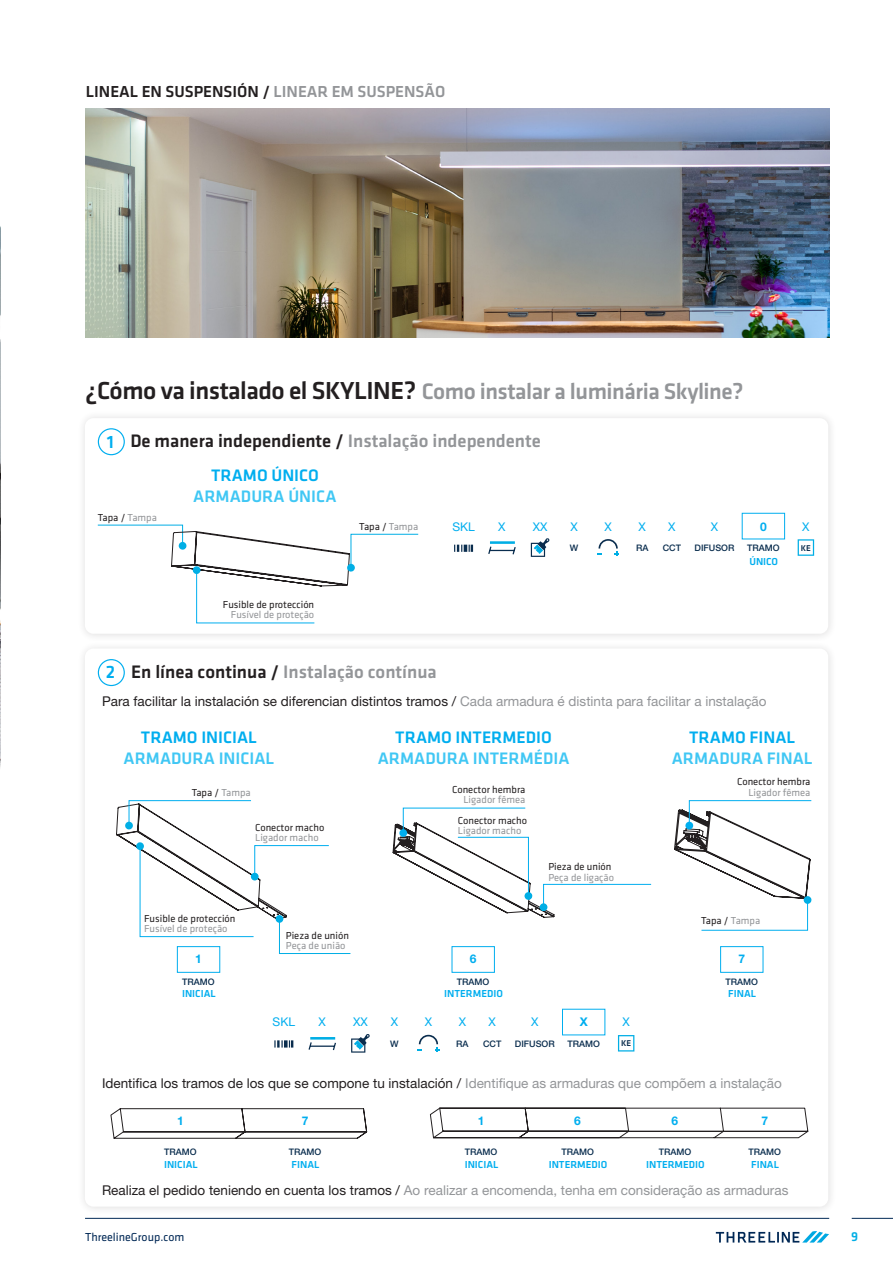
<style>
.page{position:relative;width:893px;height:1263px;background:#fff}
.page>*{position:absolute;margin:0;border:0;box-sizing:border-box;transform-origin:0 0}
.t1{font:500 23.25px "Klavika";letter-spacing:-.02em;color:#939598}
.t2{font:500 18.75px "Klavika";color:#231f20}
.t3{font:500 18.75px "Klavika";color:#939598}
.t4{font:500 18.6px "Klavika";color:#00aeef}
.t5{font:500 17.25px "Klavika";color:#40c7f4}
.t6{font:500 17.25px "Klavika";color:#00aeef}
.t7{font:500 16.5px "Klavika";color:#231f20}
.t8{font:13.5px "Helvetica Neue LT Pro";color:#231f20}
.t9{font:13.5px "Helvetica Neue LT Pro";color:#939598}
.t10{font:500 13.5px "Klavika";color:#00aee5}
.t11{font:12px "Helvetica Neue LT Pro";color:#00aeef}
.t12{font:12px "Klavika";color:#002855}
.t13{font:700 12px "Helvetica Neue LT Pro";color:#00aeef}
.t14{font:10.5px "Klavika";color:#231f20}
.t15{font:10.5px "Klavika";color:#939598}
.t16{font:500 10.5px "Klavika";color:#00aeef}
.t17{font:500 9px "Helvetica Neue LT Pro";color:#0a2d4e}
.t18{font:500 8.7px "Klavika";color:#0a2d4e}
.s1{color:#939598}
.s2{font-size:25.5px;color:#231f20}
.s3{color:#231f20}
</style>
<div class="page">
<svg style="left:716px;top:1231px;width:113px;height:11px"></svg>
<hr style="left:852px;top:1218px;width:41px;height:1px;background:#002855">
<hr style="left:85px;top:1218px;width:744px;height:1px;background:#002855">
<img style="left:0;top:216px;width:1px;height:658px">
<div style="left:77px;top:410px;width:760px;height:233px;background:#f8f8f8"></div>
<div style="left:85px;top:418px;width:743px;height:216px;background:#fff;border-radius:9px"></div>
<div style="left:77px;top:641px;width:760px;height:575px;background:#f9f9f9"></div>
<div style="left:85px;top:648px;width:743px;height:558px;background:#fff;border-radius:9px"></div>
<img style="left:85px;top:108px;width:744px;height:229px">
<div style="left:98px;top:428px;width:27px;height:27px;border:1px solid #00aeef;border-radius:50%"></div>
<div style="left:98px;top:659px;width:27px;height:27px;border:1px solid #00aeef;border-radius:50%"></div>
<svg style="left:97px;top:524px;width:322px;height:100px"></svg>
<svg style="left:454px;top:516px;width:361px;height:41px"></svg>
<svg style="left:274px;top:1011px;width:361px;height:42px"></svg>
<div style="left:452px;top:946px;width:43px;height:27px;border:1px solid #00aeef"></div>
<div style="left:720px;top:946px;width:43px;height:27px;border:1px solid #00aeef"></div>
<div style="left:177px;top:946px;width:43px;height:27px;border:1px solid #00aeef"></div>
<svg style="left:393px;top:807px;width:259px;height:111px"></svg>
<svg style="left:674px;top:800px;width:138px;height:131px"></svg>
<svg style="left:116px;top:800px;width:235px;height:154px"></svg>
<div style="left:742px;top:513px;width:43px;height:26px;border:1px solid #00aeef"></div>
<svg style="left:110px;top:1108px;width:258px;height:31px"></svg>
<svg style="left:430px;top:1107px;width:379px;height:31px"></svg>
<p class="t7" style="left:86px;top:83px;width:361px">LINEAL EN SUSPENSIÓN / <span class="s1">LINEAR EM SUSPENSÃO</span></p>
<h1 class="t1" style="left:85px;top:378px;width:660px"><span class="s2">¿Cómo va instalado el SKYLINE?</span> Como instalar a luminária Skyline?</h1>
<h2 class="t2" style="left:130px;top:431px;width:412px">De manera independiente / <span class="s1">Instalação independente</span></h2>
<h3 class="t4" style="left:107px;top:431px;width:9px">1</h3>
<p class="t14" style="left:98px;top:512px;width:61px">Tapa / <span class="s1">Tampa</span></p>
<p class="t6" style="left:211px;top:466px;width:109px">TRAMO ÚNICO</p>
<p class="t5" style="left:193px;top:486px;width:145px">ARMADURA ÚNICA</p>
<p class="t14" style="left:223px;top:599px;width:93px">Fusible de protección</p>
<p class="t15" style="left:231px;top:609px;width:85px">Fusível de proteção</p>
<p class="t14" style="left:359px;top:521px;width:60px">Tapa / <span class="s1">Tampa</span></p>
<p class="t11" style="left:452px;top:519px;width:24px">SKL</p>
<p class="t11" style="left:498px;top:519px;width:9px">X</p>
<p class="t11" style="left:533px;top:519px;width:16px">XX</p>
<p class="t11" style="left:570px;top:519px;width:9px">X</p>
<p class="t11" style="left:604px;top:519px;width:9px">X</p>
<p class="t11" style="left:638px;top:519px;width:9px">X</p>
<p class="t11" style="left:668px;top:519px;width:9px">X</p>
<p class="t11" style="left:711px;top:519px;width:9px">X</p>
<p class="t13" style="left:760px;top:519px;width:8px">0</p>
<p class="t11" style="left:802px;top:519px;width:9px">X</p>
<p class="t17" style="left:570px;top:542px;width:10px">W</p>
<p class="t17" style="left:636px;top:542px;width:14px">RA</p>
<p class="t17" style="left:663px;top:542px;width:20px">CCT</p>
<p class="t17" style="left:694px;top:542px;width:41px">DIFUSOR</p>
<p class="t17" style="left:747px;top:542px;width:34px">TRAMO</p>
<p class="t18" style="left:801px;top:543px;width:12px">KE</p>
<p class="t16" style="left:749px;top:556px;width:30px">ÚNICO</p>
<h3 class="t4" style="left:106px;top:662px;width:11px">2</h3>
<h2 class="t3" style="left:131px;top:662px;width:307px"><span class="s3">En línea continua /</span> Instalação contínua</h2>
<p class="t8" style="left:102px;top:693px;width:666px">Para facilitar la instalación se diferencian distintos tramos / <span class="s1">Cada armadura é distinta para facilitar a instalação</span></p>
<p class="t6" style="left:141px;top:728px;width:118px">TRAMO INICIAL</p>
<p class="t5" style="left:124px;top:748px;width:152px">ARMADURA INICIAL</p>
<p class="t14" style="left:192px;top:787px;width:61px">Tapa / <span class="s1">Tampa</span></p>
<p class="t14" style="left:255px;top:822px;width:71px">Conector macho</p>
<p class="t15" style="left:255px;top:832px;width:65px">Ligador macho</p>
<p class="t6" style="left:395px;top:728px;width:158px">TRAMO INTERMEDIO</p>
<p class="t5" style="left:378px;top:748px;width:193px">ARMADURA INTERMÉDIA</p>
<p class="t14" style="left:452px;top:784px;width:75px">Conector hembra</p>
<p class="t15" style="left:463px;top:794px;width:64px">Ligador fêmea</p>
<p class="t14" style="left:458px;top:814px;width:71px">Conector macho</p>
<p class="t15" style="left:458px;top:824px;width:65px">Ligador macho</p>
<p class="t14" style="left:548px;top:861px;width:65px">Pieza de unión</p>
<p class="t15" style="left:548px;top:871px;width:67px">Peça de ligação</p>
<p class="t6" style="left:689px;top:728px;width:108px">TRAMO FINAL</p>
<p class="t5" style="left:672px;top:748px;width:142px">ARMADURA FINAL</p>
<p class="t14" style="left:737px;top:776px;width:75px">Conector hembra</p>
<p class="t15" style="left:748px;top:786px;width:64px">Ligador fêmea</p>
<p class="t14" style="left:144px;top:913px;width:93px">Fusible de protección</p>
<p class="t14" style="left:701px;top:915px;width:61px">Tapa / <span class="s1">Tampa</span></p>
<p class="t15" style="left:144px;top:923px;width:85px">Fusível de proteção</p>
<p class="t13" style="left:195px;top:952px;width:8px">1</p>
<p class="t13" style="left:470px;top:952px;width:8px">6</p>
<p class="t13" style="left:738px;top:952px;width:8px">7</p>
<p class="t14" style="left:286px;top:929px;width:65px">Pieza de unión</p>
<p class="t15" style="left:286px;top:939px;width:61px">Peça de união</p>
<p class="t17" style="left:182px;top:976px;width:34px">TRAMO</p>
<p class="t16" style="left:182px;top:988px;width:35px">INICIAL</p>
<p class="t17" style="left:457px;top:976px;width:34px">TRAMO</p>
<p class="t16" style="left:444px;top:988px;width:60px">INTERMEDIO</p>
<p class="t11" style="left:273px;top:1015px;width:24px">SKL</p>
<p class="t11" style="left:318px;top:1015px;width:9px">X</p>
<p class="t11" style="left:353px;top:1015px;width:16px">XX</p>
<p class="t11" style="left:391px;top:1015px;width:9px">X</p>
<p class="t11" style="left:425px;top:1015px;width:9px">X</p>
<p class="t11" style="left:459px;top:1015px;width:9px">X</p>
<p class="t11" style="left:489px;top:1015px;width:9px">X</p>
<p class="t11" style="left:531px;top:1015px;width:9px">X</p>
<p class="t13" style="left:580px;top:1014px;width:10px">X</p>
<p class="t11" style="left:622px;top:1015px;width:9px">X</p>
<p class="t17" style="left:390px;top:1038px;width:10px">W</p>
<p class="t17" style="left:456px;top:1038px;width:14px">RA</p>
<p class="t17" style="left:483px;top:1038px;width:20px">CCT</p>
<p class="t17" style="left:515px;top:1038px;width:41px">DIFUSOR</p>
<p class="t17" style="left:567px;top:1038px;width:34px">TRAMO</p>
<p class="t18" style="left:621px;top:1039px;width:12px">KE</p>
<p class="t17" style="left:725px;top:976px;width:34px">TRAMO</p>
<p class="t16" style="left:728px;top:988px;width:29px">FINAL</p>
<p class="t8" style="left:102px;top:1076px;width:681px">Identifica los tramos de los que se compone tu instalación / <span class="s1">Identifique as armaduras que compõem a instalação</span></p>
<p class="t13" style="left:177px;top:1113px;width:8px">1</p>
<p class="t13" style="left:302px;top:1113px;width:8px">7</p>
<p class="t13" style="left:478px;top:1113px;width:8px">1</p>
<p class="t13" style="left:574px;top:1113px;width:8px">6</p>
<p class="t13" style="left:672px;top:1113px;width:8px">6</p>
<p class="t13" style="left:761px;top:1113px;width:8px">7</p>
<p class="t17" style="left:164px;top:1146px;width:34px">TRAMO</p>
<p class="t16" style="left:164px;top:1158px;width:35px">INICIAL</p>
<p class="t17" style="left:289px;top:1146px;width:34px">TRAMO</p>
<p class="t16" style="left:292px;top:1158px;width:29px">FINAL</p>
<p class="t17" style="left:465px;top:1146px;width:34px">TRAMO</p>
<p class="t16" style="left:465px;top:1158px;width:35px">INICIAL</p>
<p class="t17" style="left:561px;top:1146px;width:34px">TRAMO</p>
<p class="t16" style="left:549px;top:1158px;width:60px">INTERMEDIO</p>
<p class="t17" style="left:659px;top:1146px;width:34px">TRAMO</p>
<p class="t16" style="left:646px;top:1158px;width:60px">INTERMEDIO</p>
<p class="t17" style="left:748px;top:1146px;width:34px">TRAMO</p>
<p class="t16" style="left:751px;top:1158px;width:29px">FINAL</p>
<p class="t9" style="left:102px;top:1182px;width:688px"><span class="s3">Realiza el pedido teniendo en cuenta los tramos /</span> Ao realizar a encomenda, tenha em consideração as armaduras</p>
<p class="t12" style="left:85px;top:1231px;width:101px">ThreelineGroup.com</p>
<p class="t10" style="left:851px;top:1229px;width:9px">9</p>
</div>
